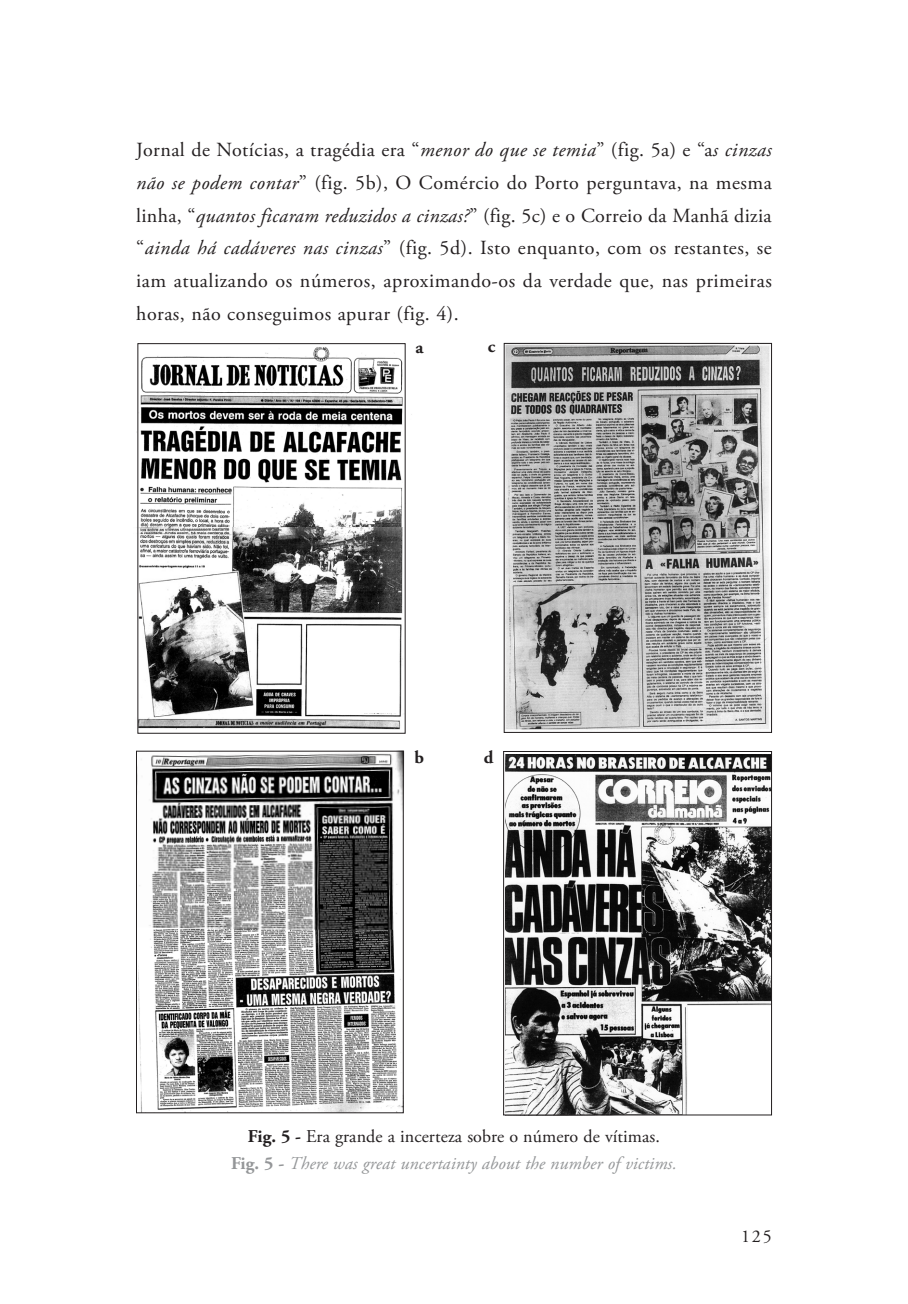
<style>
.page{position:relative;width:908px;height:1304px;background:#fff}
.page>*{position:absolute;margin:0;border:0;box-sizing:border-box;transform-origin:0 0}
.t1{font:20px/32.8px "Adobe Garamond Pro";letter-spacing:.025em;color:#231f20;text-align:justify}
.Legendas{font:italic 18px "Adobe Garamond Pro";letter-spacing:.005em;color:#949698}
.Legendas-2{font:18px "Adobe Garamond Pro";letter-spacing:.005em;color:#231f20}
.Citação{font:700 18px "Adobe Garamond Pro";color:#231f20}
.s1{font-style:italic}
.s2{font-weight:700}
.s3{font-weight:700;font-style:normal}
</style>
<div class="page">
<img style="left:505px;top:345px;width:264px;height:385px">
<img style="left:505px;top:755px;width:264px;height:358px">
<div style="left:687px;top:1006px;width:82px;height:109px;background:#fff"></div>
<img style="left:136px;top:343px;width:276px;height:206px">
<img style="left:136px;top:527px;width:267px;height:202px">
<div style="left:308px;top:626px;width:89px;height:86px;background:#fff"></div>
<div style="left:258px;top:627px;width:40px;height:54px;background:#fff"></div>
<div style="left:137px;top:343px;width:268px;height:391px;border:1px solid #231f20"></div>
<img style="left:138px;top:930px;width:263px;height:181px">
<img style="left:139px;top:751px;width:265px;height:179px">
<div style="left:136px;top:751px;width:267px;height:362px;border:1px solid #231f20"></div>
<div style="left:503px;top:343px;width:268px;height:390px;border:1px solid #231f20"></div>
<div style="left:503px;top:751px;width:268px;height:364px;border:1px solid #231f20"></div>
<p class="t1" style="left:136px;top:134px;width:637px">Jornal de Notícias, a tragédia era “<span class="s1">menor do que se temia</span>” (fig. 5a) e “a<span class="s1">s cinzas não se podem contar</span>” (fig. 5b), O Comércio do Porto perguntava, na mesma linha, “<span class="s1">quantos ficaram reduzidos a cinzas?</span>” (fig. 5c) e o Correio da Manhã dizia “<span class="s1">ainda há cadáveres nas cinzas</span>” (fig. 5d). Isto enquanto, com os restantes, se iam atualizando os números, aproximando-os da verdade que, nas primeiras horas, não conseguimos apurar (fig. 4).</p>
<p class="Citação" style="left:415px;top:337px;width:9px">a</p>
<p class="Citação" style="left:487px;top:336px;width:9px">c</p>
<p class="Citação" style="left:414px;top:747px;width:11px">b</p>
<p class="Citação" style="left:483px;top:747px;width:11px">d</p>
<p class="Legendas-2" style="left:248px;top:1125px;width:413px"><span class="s2">Fig. 5 -</span> Era grande a incerteza sobre o número de vítimas.</p>
<p class="Legendas" style="left:231px;top:1153px;width:447px"><span class="s3">Fig. 5 -</span> There was great uncertainty about the number of victims.</p>
<p class="Legendas-2" style="left:740px;top:1225px;width:32px">125</p>
</div>
